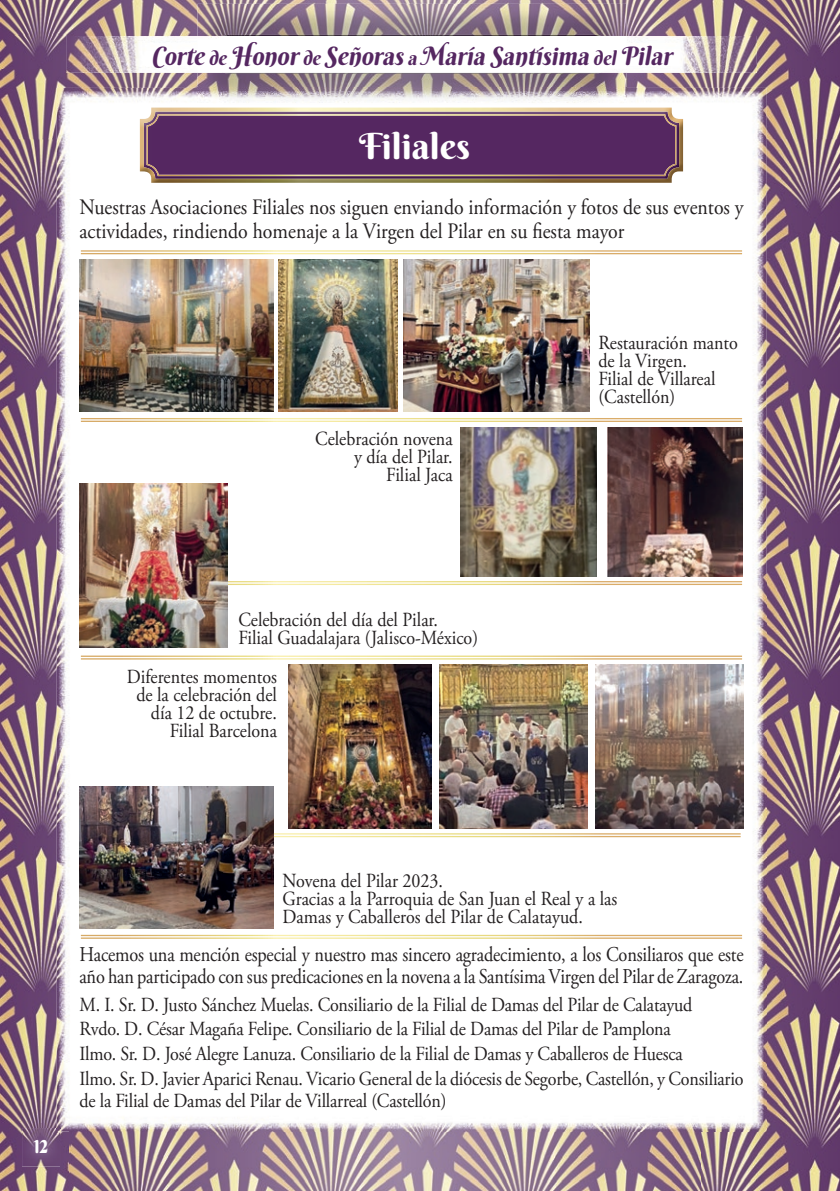
<style>
.page{position:relative;width:840px;height:1191px;background:#fff}
.page>*{position:absolute;margin:0;border:0;box-sizing:border-box;transform-origin:0 0}
.t1{font:36px "Berkshire Swash";color:#fff}
.t2{font:26px "Berkshire Swash";color:#fff;scale:.69 1}
.t3{font:italic 25.4px "Berkshire Swash";color:#552761;scale:.94 1}
.t4{font:22px/24px "Adobe Garamond Pro";color:#231f20;scale:.9 1}
.t5{font:21px/22px "Adobe Garamond Pro";letter-spacing:-.01em;color:#231f20;scale:.87 1}
.t6{font:20px/18px "Adobe Garamond Pro";letter-spacing:-.01em;color:#231f20;scale:.9 1}
.s1{font-size:19.6px}
</style>
<div class="page">
<img style="left:560px;top:0;width:279px;height:139px">
<img style="left:0;top:0;width:560px;height:69px">
<img style="left:0;top:69px;width:197px;height:70px">
<img style="left:700px;top:139px;width:139px;height:1052px">
<img style="left:0;top:139px;width:69px;height:1052px">
<img style="left:69px;top:1131px;width:631px;height:60px">
<img style="left:57px;top:88px;width:708px;height:1043px">
<img style="left:22px;top:1128px;width:38px;height:38px">
<img style="left:197px;top:73px;width:429px;height:31px">
<img style="left:197px;top:4px;width:429px;height:32px">
<img style="left:224px;top:73px;width:376px;height:1px">
<img style="left:223px;top:35px;width:377px;height:1px">
<img style="left:607px;top:36px;width:149px;height:37px">
<img style="left:66px;top:36px;width:151px;height:37px">
<img style="left:613px;top:40px;width:13px;height:29px">
<img style="left:197px;top:40px;width:13px;height:29px">
<img style="left:216px;top:69px;width:391px;height:4px">
<img style="left:217px;top:36px;width:390px;height:4px">
<img style="left:210px;top:40px;width:403px;height:29px">
<img style="left:140px;top:108px;width:542px;height:75px">
<img style="left:146px;top:114px;width:530px;height:62px">
<img style="left:79px;top:260px;width:194px;height:151px">
<img style="left:278px;top:260px;width:119px;height:151px">
<img style="left:607px;top:428px;width:135px;height:148px">
<img style="left:439px;top:664px;width:147px;height:164px">
<img style="left:595px;top:664px;width:148px;height:164px">
<hr style="left:81px;top:250px;width:660px;height:2px;background:#fff">
<hr style="left:81px;top:253px;width:660px;height:1px;background:#fff">
<hr style="left:81px;top:418px;width:660px;height:1px;background:#fff">
<hr style="left:81px;top:420px;width:660px;height:2px;background:#fff">
<hr style="left:81px;top:581px;width:660px;height:1px;background:#fff">
<hr style="left:81px;top:583px;width:660px;height:2px;background:#fff">
<hr style="left:82px;top:833px;width:658px;height:1px;background:#fff">
<hr style="left:82px;top:836px;width:658px;height:1px;background:#fff">
<hr style="left:81px;top:934px;width:660px;height:2px;background:#fff">
<hr style="left:81px;top:937px;width:660px;height:1px;background:#fff">
<hr style="left:81px;top:655px;width:660px;height:2px;background:#fff">
<hr style="left:81px;top:658px;width:660px;height:1px;background:#fff">
<img style="left:403px;top:260px;width:186px;height:151px">
<img style="left:460px;top:428px;width:135px;height:148px">
<img style="left:288px;top:664px;width:143px;height:164px">
<img style="left:79px;top:484px;width:148px;height:164px">
<img style="left:79px;top:786px;width:194px;height:143px">
<svg style="left:532px;top:222px;width:10px;height:16px"></svg>
<p class="t3" style="left:151px;top:40px;width:561px">Corte <span class="s1">de</span> Honor<span class="s1">de</span> Señoras<span class="s1">a</span> María Santísima <span class="s1">del</span>Pilar</p>
<h1 class="t1" style="left:359px;top:123px;width:112px">Filiales</h1>
<p class="t4" style="left:79px;top:196px;width:738px">Nuestras Asociaciones Filiales nos siguen enviando información y fotos de sus eventos y actividades, rindiendo homenaje a la Virgen del Pilar en su esta mayor</p>
<p class="t6" style="left:315px;top:430px;width:154px;text-align:right">Celebración novena y día del Pilar.<br>Filial Jaca</p>
<p class="t6" style="left:238px;top:611px;width:268px">Celebración del día del Pilar.<br>Filial Guadalajara (Jalisco-México)</p>
<p class="t6" style="left:127px;top:668px;width:168px;text-align:right">Diferentes momentos de la celebración del día 12 de octubre.<br>Filial Barcelona</p>
<p class="t6" style="left:598px;top:334px;width:156px">Restauración manto de la Virgen.<br>Filial de Villareal (Castellón)</p>
<h2 class="t2" style="left:34px;top:1127px;width:22px">12</h2>
<p class="t6" style="left:282px;top:872px;width:373px">Novena del Pilar 2023.<br>Gracias a la Parroquia de San Juan el Real y a las<br>Damas y Caballeros del Pilar de Calatayud.</p>
<p class="t5" style="left:79px;top:944px;width:764px">Hacemos una mención especial y nuestro mas sincero agradecimiento, a los Consiliaros que este año han participado con sus predicaciones en la novena a la Santísima Virgen del Pilar de Zaragoza.</p>
<p class="t6" style="left:79px;top:992px;width:739px;line-height:24.8px">M. I. Sr. D. Justo Sánchez Muelas. Consiliario de la Filial de Damas del Pilar de Calatayud<br>Rvdo. D. César Magaña Felipe. Consiliario de la Filial de Damas del Pilar de Pamplona<br>Ilmo. Sr. D. José Alegre Lanuza. Consiliario de la Filial de Damas y Caballeros de Huesca<br>Ilmo. Sr. D. Javier Aparici Renau. Vicario General de la diócesis de Segorbe, Castellón, y Consiliario</p>
<p class="t6" style="left:79px;top:1092px;width:409px">de la Filial de Damas del Pilar de Villarreal (Castellón)</p>
</div>
